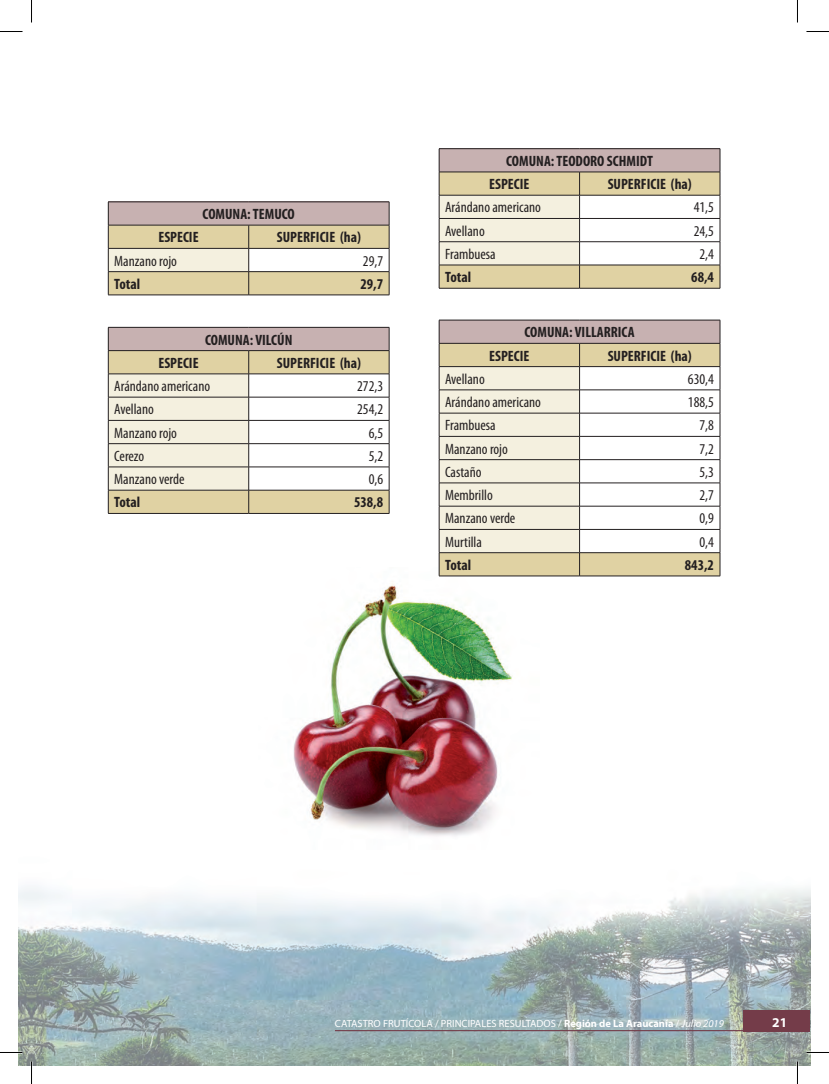
<style>
.page{position:relative;width:829px;height:1084px;background:#fff}
.page>*{position:absolute;margin:0;border:0;box-sizing:border-box;transform-origin:0 0}
.t1{font:condensed 15px "Myriad Pro";color:#231f20}
.t2{font:700 condensed 15px/23.2px "Myriad Pro";color:#231f20}
.t3{font:700 13.5px "Myriad Pro";color:#fff}
.t4{font:10.5px "Myriad Pro";color:#fff}
.s1{font-weight:700}
.s2{font-style:italic}
</style>
<div class="page">
<img style="left:19px;top:887px;width:791px;height:178px">
<div style="left:743px;top:1009px;width:67px;height:22px;background:#743c49"></div>
<hr style="left:335px;top:1030px;width:409px;height:1px;background:#743c49">
<img style="left:293px;top:567px;width:246px;height:269px">
<svg style="left:108px;top:202px;width:282px;height:93px;background:#d4c8b0"></svg>
<hr style="left:108px;top:295px;width:141px;height:1px;background:#231f20">
<hr style="left:249px;top:295px;width:140px;height:1px;background:#231f20">
<hr style="left:439px;top:148px;width:140px;height:1px;background:#231f20">
<hr style="left:579px;top:148px;width:141px;height:1px;background:#231f20">
<svg style="left:439px;top:149px;width:281px;height:139px"></svg>
<hr style="left:439px;top:288px;width:140px;height:1px;background:#231f20">
<hr style="left:579px;top:288px;width:141px;height:1px;background:#231f20">
<div style="left:108px;top:327px;width:281px;height:23px;background:#c7b1b1"></div>
<svg style="left:249px;top:351px;width:140px;height:162px"></svg>
<hr style="left:249px;top:327px;width:140px;height:1px;background:#231f20">
<hr style="left:249px;top:350px;width:140px;height:1px;background:#231f20">
<hr style="left:249px;top:373px;width:140px;height:1px;background:#231f20">
<hr style="left:249px;top:397px;width:140px;height:1px;background:#231f20">
<hr style="left:249px;top:420px;width:140px;height:1px;background:#231f20">
<hr style="left:249px;top:443px;width:140px;height:1px;background:#231f20">
<hr style="left:249px;top:466px;width:140px;height:1px;background:#231f20">
<hr style="left:249px;top:490px;width:140px;height:1px;background:#231f20">
<svg style="left:108px;top:327px;width:141px;height:186px;background:#ddd5c0"></svg>
<svg style="left:389px;top:327px;width:1px;height:186px"></svg>
<hr style="left:108px;top:513px;width:141px;height:1px;background:#231f20">
<hr style="left:249px;top:513px;width:140px;height:1px;background:#231f20">
<div style="left:439px;top:320px;width:280px;height:23px;background:#c7b1b1"></div>
<svg style="left:580px;top:344px;width:139px;height:231px"></svg>
<hr style="left:579px;top:320px;width:141px;height:1px;background:#231f20">
<hr style="left:579px;top:343px;width:141px;height:1px;background:#231f20">
<hr style="left:579px;top:366px;width:141px;height:1px;background:#231f20">
<hr style="left:579px;top:389px;width:141px;height:1px;background:#231f20">
<hr style="left:579px;top:413px;width:141px;height:1px;background:#231f20">
<hr style="left:579px;top:436px;width:141px;height:1px;background:#231f20">
<hr style="left:579px;top:459px;width:141px;height:1px;background:#231f20">
<hr style="left:579px;top:482px;width:141px;height:1px;background:#231f20">
<hr style="left:579px;top:506px;width:141px;height:1px;background:#231f20">
<hr style="left:579px;top:529px;width:141px;height:1px;background:#231f20">
<hr style="left:579px;top:552px;width:141px;height:1px;background:#231f20">
<svg style="left:439px;top:320px;width:141px;height:255px;background:#e1dac6"></svg>
<svg style="left:719px;top:320px;width:1px;height:255px"></svg>
<hr style="left:439px;top:575px;width:140px;height:1px;background:#231f20">
<hr style="left:579px;top:575px;width:141px;height:1px;background:#231f20">
<hr style="left:0;top:1051px;width:22px;height:2px;background:#fff">
<hr style="left:806px;top:1051px;width:22px;height:2px;background:#fff">
<hr style="left:796px;top:1061px;width:2px;height:22px;background:#fff">
<svg style="left:0;top:31px;width:22px;height:1px"></svg>
<svg style="left:806px;top:31px;width:22px;height:1px"></svg>
<svg style="left:0;top:1052px;width:22px;height:1px"></svg>
<svg style="left:806px;top:1052px;width:22px;height:1px"></svg>
<svg style="left:31px;top:0;width:1px;height:23px"></svg>
<svg style="left:31px;top:1061px;width:1px;height:22px"></svg>
<svg style="left:797px;top:0;width:1px;height:23px"></svg>
<svg style="left:797px;top:1061px;width:1px;height:22px"></svg>
<p class="t2" style="left:202px;top:202px;width:94px">COMUNA: TEMUCO</p>
<p class="t2" style="left:158px;top:225px;width:42px">ESPECIE</p>
<p class="t2" style="left:277px;top:225px;width:86px">SUPERFICIE (ha)</p>
<p class="t1" style="left:114px;top:251px;width:64px">Manzano rojo</p>
<p class="t1" style="left:363px;top:251px;width:22px">29,7</p>
<p class="t2" style="left:114px;top:272px;width:28px">Total</p>
<p class="t2" style="left:360px;top:272px;width:24px">29,7</p>
<p class="t2" style="left:205px;top:328px;width:89px">COMUNA: VILCÚN</p>
<p class="t2" style="left:158px;top:351px;width:42px">ESPECIE</p>
<p class="t2" style="left:277px;top:351px;width:86px">SUPERFICIE (ha)</p>
<p class="t1" style="left:114px;top:377px;width:97px">Arándano americano</p>
<p class="t1" style="left:357px;top:377px;width:28px">272,3</p>
<p class="t1" style="left:114px;top:400px;width:41px">Avellano</p>
<p class="t1" style="left:357px;top:400px;width:28px">254,2</p>
<p class="t1" style="left:114px;top:423px;width:64px">Manzano rojo</p>
<p class="t1" style="left:368px;top:423px;width:16px">6,5</p>
<p class="t1" style="left:114px;top:447px;width:31px">Cerezo</p>
<p class="t1" style="left:368px;top:447px;width:16px">5,2</p>
<p class="t1" style="left:114px;top:470px;width:72px">Manzano verde</p>
<p class="t1" style="left:368px;top:470px;width:16px">0,6</p>
<p class="t2" style="left:114px;top:490px;width:28px">Total</p>
<p class="t2" style="left:354px;top:490px;width:31px">538,8</p>
<p class="t2" style="left:489px;top:149px;width:165px;text-indent:17px">COMUNA: TEODORO SCHMIDT<br>ESPECIE</p>
<p class="t2" style="left:607px;top:172px;width:86px">SUPERFICIE (ha)</p>
<p class="t1" style="left:445px;top:198px;width:97px">Arándano americano</p>
<p class="t1" style="left:693px;top:198px;width:22px">41,5</p>
<p class="t1" style="left:445px;top:222px;width:41px">Avellano</p>
<p class="t1" style="left:693px;top:222px;width:22px">24,5</p>
<p class="t1" style="left:445px;top:245px;width:52px">Frambuesa</p>
<p class="t1" style="left:699px;top:245px;width:16px">2,4</p>
<p class="t2" style="left:445px;top:265px;width:28px">Total</p>
<p class="t2" style="left:691px;top:265px;width:24px">68,4</p>
<p class="t2" style="left:489px;top:320px;width:147px;text-indent:35px">COMUNA: VILLARRICA<br>ESPECIE</p>
<p class="t2" style="left:607px;top:343px;width:86px">SUPERFICIE (ha)</p>
<p class="t1" style="left:445px;top:370px;width:41px">Avellano</p>
<p class="t1" style="left:687px;top:370px;width:28px">630,4</p>
<p class="t1" style="left:445px;top:393px;width:97px">Arándano americano</p>
<p class="t1" style="left:687px;top:393px;width:28px">188,5</p>
<p class="t1" style="left:445px;top:416px;width:52px">Frambuesa</p>
<p class="t1" style="left:699px;top:416px;width:16px">7,8</p>
<p class="t1" style="left:445px;top:439px;width:64px">Manzano rojo</p>
<p class="t1" style="left:699px;top:439px;width:16px">7,2</p>
<p class="t1" style="left:445px;top:463px;width:38px">Castaño</p>
<p class="t1" style="left:699px;top:463px;width:16px">5,3</p>
<p class="t1" style="left:445px;top:486px;width:49px">Membrillo</p>
<p class="t1" style="left:699px;top:486px;width:16px">2,7</p>
<p class="t1" style="left:445px;top:509px;width:72px">Manzano verde</p>
<p class="t1" style="left:699px;top:509px;width:16px">0,9</p>
<p class="t1" style="left:445px;top:532px;width:38px">Murtilla</p>
<p class="t1" style="left:699px;top:532px;width:16px">0,4</p>
<p class="t2" style="left:445px;top:553px;width:28px">Total</p>
<p class="t2" style="left:684px;top:553px;width:31px">843,2</p>
<p class="t4" style="left:335px;top:1017px;width:390px">CATASTRO FRUTÍCOLA / PRINCIPALES RESULTADOS / <span class="s1">Región de La Araucanía</span> / <span class="s2">Julio 2019</span></p>
<p class="t3" style="left:772px;top:1013px;width:16px">21</p>
</div>
